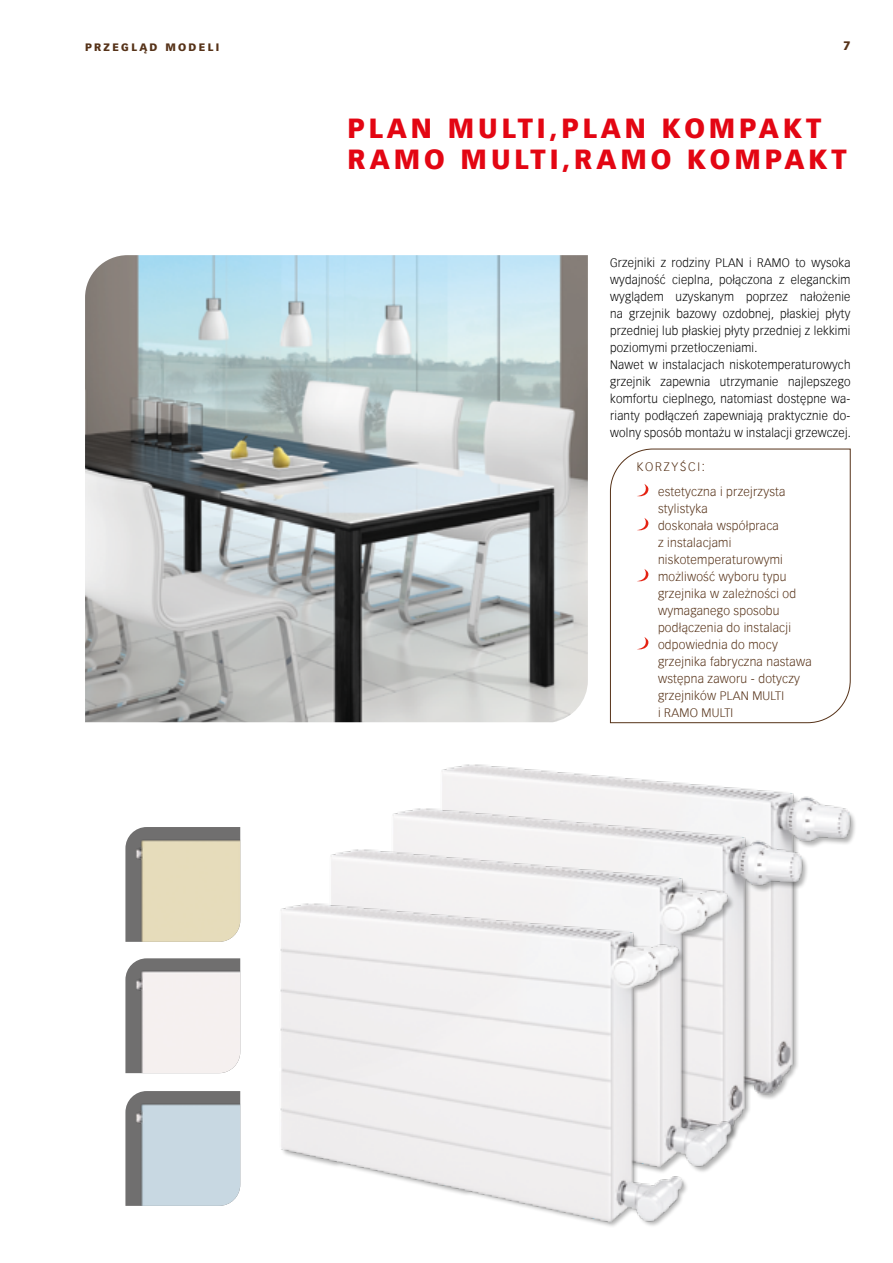
<style>
.page{position:relative;width:893px;height:1263px;background:#fff}
.page>*{position:absolute;margin:0;border:0;box-sizing:border-box;transform-origin:0 0}
.t1{font:900 27px/31.5px "Vectora Com";letter-spacing:.15em;color:#e30613}
.t2{font:300 12px/17px "Vectora Com";letter-spacing:.02em;color:#000}
.t3{font:300 12px/17px "Vectora Com";letter-spacing:.02em;color:#563218}
.t4{font:900 12px "Vectora Com";color:#563218}
.t5{font:900 10.5px "Vectora Com";letter-spacing:.22em;color:#563218}
</style>
<div class="page">
<img style="left:85px;top:255px;width:503px;height:467px">
<img style="left:442px;top:764px;width:413px;height:83px">
<img style="left:393px;top:808px;width:416px;height:307px">
<img style="left:125px;top:827px;width:115px;height:115px">
<img style="left:125px;top:958px;width:115px;height:115px">
<img style="left:125px;top:1091px;width:115px;height:115px">
<svg style="left:610px;top:449px;width:241px;height:274px"></svg>
<svg style="left:637px;top:484px;width:11px;height:12px"></svg>
<svg style="left:637px;top:518px;width:11px;height:12px"></svg>
<svg style="left:637px;top:569px;width:11px;height:12px"></svg>
<svg style="left:637px;top:637px;width:11px;height:12px"></svg>
<img style="left:331px;top:849px;width:416px;height:323px">
<img style="left:280px;top:904px;width:417px;height:323px">
<p class="t5" style="left:85px;top:40px;width:136px">PRZEGLĄD MODELI</p>
<p class="t4" style="left:843px;top:38px;width:9px">7</p>
<h1 class="t1" style="left:348px;top:112px;width:501px">PLAN MULTI,PLAN KOMPAKT<br>RAMO MULTI,RAMO KOMPAKT</h1>
<p class="t2" style="left:610px;top:254px;width:242px">Grzejniki z rodziny PLAN i RAMO to wysoka wydajność cieplna, połączona z eleganckim wyglądem uzyskanym poprzez nałożenie na grzejnik bazowy ozdobnej, płaskiej płyty przedniej lub płaskiej płyty przedniej z lekkimi poziomymi przetłoczeniami.<br>Nawet w instalacjach niskotemperaturowych grzejnik zapewnia utrzymanie najlepszego komfortu cieplnego, natomiast dostępne wa&shy;rianty podłączeń zapewniają praktycznie do&shy;wolny sposób montażu w instalacji grzewczej.</p>
<p class="t3" style="left:658px;top:454px;width:129px;line-height:25.5px;text-indent:-21px">KORZYŚCI:<br>estetyczna i przejrzysta</p>
<p class="t3" style="left:658px;top:500px;width:155px">stylistyka<br>doskonała współpraca<br>z instalacjami niskotemperaturowymi możliwość wyboru typu grzejnika w zależności od wymaganego sposobu podłączenia do instalacji odpowiednia do mocy grzejnika fabryczna nastawa wstępna zaworu - dotyczy grzejników PLAN MULTI<br>i RAMO MULTI</p>
</div>
